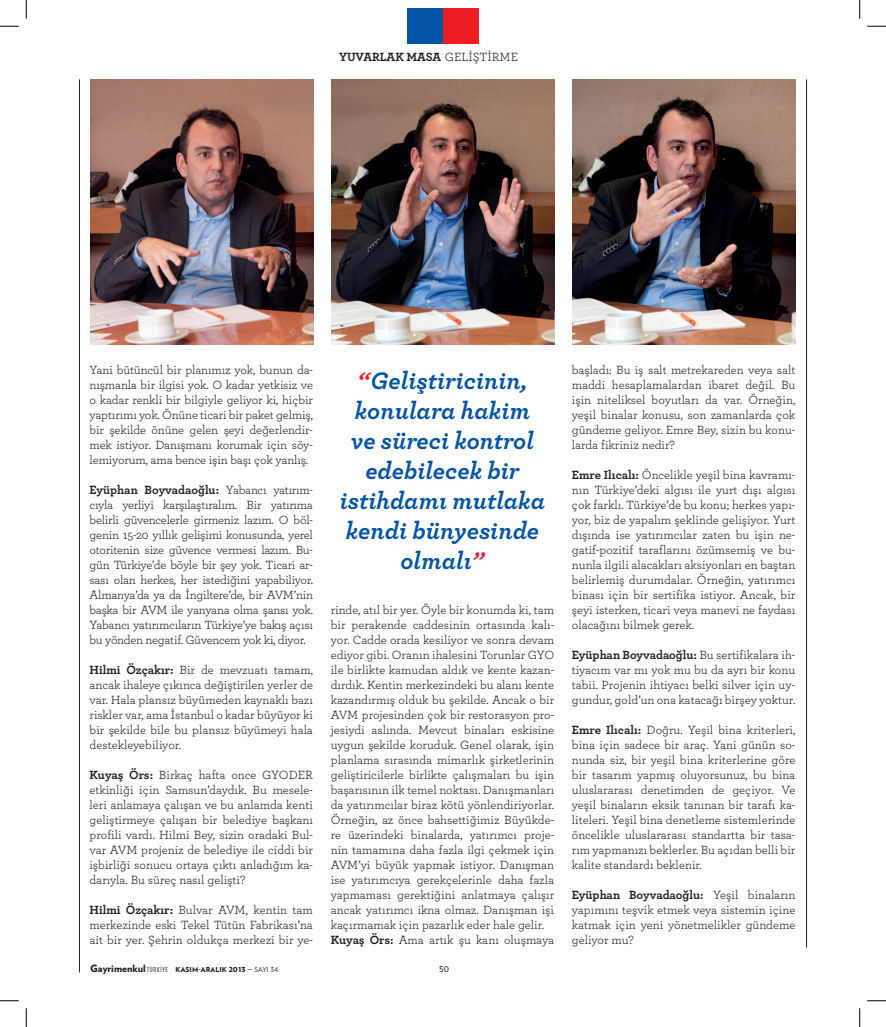
<style>
.page{position:relative;width:886px;height:1027px;background:#fff}
.page>*{position:absolute;margin:0;border:0;box-sizing:border-box;transform-origin:0 0}
.t1{font:italic 700 25px/30px "Archer";color:#0154a6;text-align:center}
.t2{font:12.5px/15px "Archer";color:#231f20;text-align:justify}
.t3{font:700 12.5px "Archer";letter-spacing:-.015em;color:#231f20}
.t4{font:10px "Verlag";color:#231f20}
.t5{font:900 6.88px "Verlag";letter-spacing:.02em;color:#231f20}
.s1{font-weight:400}
.s2{font-weight:700}
.s3{color:#ee1d23}
.s4{color:#ed1845}
.s5{font-size:10px}
.s6{font-family:"Verlag Compressed";font-weight:400}
</style>
<div class="page">
<hr style="left:79px;top:79px;width:1px;height:893px;background:#231f20">
<hr style="left:806px;top:79px;width:1px;height:869px;background:#231f20">
<div style="left:443px;top:9px;width:35px;height:35px;background:#ee1d23"></div>
<div style="left:407px;top:9px;width:36px;height:35px;background:#0154a6"></div>
<img style="left:90px;top:79px;width:223px;height:265px">
<img style="left:572px;top:79px;width:223px;height:265px">
<img style="left:331px;top:79px;width:223px;height:265px">
<svg style="left:0;top:25px;width:19px;height:2px"></svg>
<svg style="left:867px;top:25px;width:18px;height:2px"></svg>
<svg style="left:0;top:1000px;width:19px;height:1px"></svg>
<svg style="left:867px;top:1000px;width:18px;height:1px"></svg>
<svg style="left:25px;top:0;width:2px;height:19px"></svg>
<svg style="left:25px;top:1008px;width:2px;height:19px"></svg>
<svg style="left:859px;top:0;width:1px;height:19px"></svg>
<svg style="left:859px;top:1008px;width:1px;height:19px"></svg>
<p class="t3" style="left:339px;top:47px;width:180px">YUVARLAK MASA <span class="s1">GELİŞTİRME</span></p>
<p class="t2" style="left:89px;top:362px;width:225px">Yani bütüncül bir planımız yok, bunun da&shy;nışmanla bir ilgisi yok. O kadar yetkisiz ve o kadar renkli bir bilgiyle geliyor ki, hiçbir yaptırımı yok. Önüne ticari bir paket gelmiş, bir şekilde önüne gelen şeyi değerlendir&shy;mek istiyor. Danışmanı korumak için söy&shy;lemiyorum, ama bence işin başı çok yanlış.</p>
<p class="t2" style="left:89px;top:482px;width:225px"><span class="s2">Eyüphan Boyvadaoğlu:</span> Yabancı yatırım&shy;cıyla yerliyi karşılaştıralım. Bir yatırıma belirli güvencelerle girmeniz lazım. O böl&shy;genin 15-20 yıllık gelişimi konusunda, yerel otoritenin size güvence vermesi lazım. Bu&shy;gün Türkiye’de böyle bir şey yok. Ticari ar&shy;sası olan herkes, her istediğini yapabiliyor.<br>Almanya’da ya da İngiltere’de, bir AVM’nin başka bir AVM ile yanyana olma şansı yok.<br>Yabancı yatırımcıların Türkiye’ye bakış açısı bu yönden negatif. Güvencem yok ki, diyor.</p>
<p class="t2" style="left:89px;top:662px;width:225px"><span class="s2">Hilmi Özçakır:</span> Bir de mevzuatı tamam, ancak ihaleye çıkınca değiştirilen yerler de var. Hala plansız büyümeden kaynaklı bazı riskler var, ama İstanbul o kadar büyüyor ki bir şekilde bile bu plansız büyümeyi hala destekleyebiliyor.</p>
<p class="t2" style="left:89px;top:767px;width:225px"><span class="s2">Kuyaş Örs:</span> Birkaç hafta once GYODER etkinliği için Samsun’daydık. Bu mesele&shy;leri anlamaya çalışan ve bu anlamda kenti geliştirmeye çalışan bir belediye başkanı profili vardı. Hilmi Bey, sizin oradaki Bul&shy;var AVM projeniz de belediye ile ciddi bir işbirliği sonucu ortaya çıktı anladığım ka&shy;darıyla. Bu süreç nasıl gelişti?</p>
<p class="t2" style="left:89px;top:902px;width:225px"><span class="s2">Hilmi Özçakır:</span> Bulvar AVM, kentin tam merkezinde eski Tekel Tütün Fabrikası’na ait bir yer. Şehrin oldukça merkezi bir ye-</p>
<h1 class="t1" style="left:339px;top:364px;width:207px"><span class="s3">“</span>Geliştiricinin, konulara hakim ve süreci kontrol edebilecek bir istihdamı mutlaka kendi bünyesinde olmalı<span class="s4">”</span></h1>
<p class="t2" style="left:330px;top:602px;width:225px;text-align:left">rinde, atıl bir yer. Öyle bir konumda ki, tam bir perakende caddesinin ortasında kalı&shy;yor. Cadde orada kesiliyor ve sonra devam ediyor gibi. Oranın ihalesini Torunlar GYO ile birlikte kamudan aldık ve kente kazan&shy;dırdık. Kentin merkezindeki bu alanı kente kazandırmış olduk bu şekilde. Ancak o bir AVM projesinden çok bir restorasyon pro&shy;jesiydi aslında. Mevcut binaları eskisine uygun şekilde koruduk. Genel olarak, işin planlama sırasında mimarlık şirketlerinin geliştiricilerle birlikte çalışmaları bu işin başarısının ilk temel noktası. Danışmanları da yatırımcılar biraz kötü yönlendiriyorlar.<br>Örneğin, az önce bahsettiğimiz Büyükde&shy;re üzerindeki binalarda, yatırımcı proje&shy;nin tamamına daha fazla ilgi çekmek için AVM’yi büyük yapmak istiyor. Danışman ise yatırımcıya gerekçelerinle daha fazla yapmaması gerektiğini anlatmaya çalışır ancak yatırımcı ikna olmaz. Danışman işi kaçırmamak için pazarlık eder hale gelir.<br><span class="s2">Kuyaş Örs:</span> Ama artık şu kanı oluşmaya</p>
<p class="t5" style="left:90px;top:964px;width:190px"><span class="s5">Gayrimenkul</span><span class="s6">TÜRKİYE</span> KASIM-ARALIK 2013 <span class="s1">— SAYI 34</span></p>
<p class="t4" style="left:439px;top:961px;width:11px">50</p>
<p class="t2" style="left:571px;top:362px;width:225px">başladı: Bu iş salt metrekareden veya salt maddi hesaplamalardan ibaret değil. Bu işin niteliksel boyutları da var. Örneğin, yeşil binalar konusu, son zamanlarda çok gündeme geliyor. Emre Bey, sizin bu konu&shy;larda fikriniz nedir?</p>
<p class="t2" style="left:571px;top:467px;width:225px"><span class="s2">Emre Ilıcalı:</span> Öncelikle yeşil bina kavramı&shy;nın Türkiye’deki algısı ile yurt dışı algısı çok farklı. Türkiye’de bu konu; herkes yapı&shy;yor, biz de yapalım şeklinde gelişiyor. Yurt dışında ise yatırımcılar zaten bu işin ne&shy;gatif-pozitif taraflarını özümsemiş ve bu&shy;nunla ilgili alacakları aksiyonları en baştan belirlemiş durumdalar. Örneğin, yatırımcı binası için bir sertifika istiyor. Ancak, bir şeyi isterken, ticari veya manevi ne faydası olacağını bilmek gerek.</p>
<p class="t2" style="left:571px;top:647px;width:225px"><span class="s2">Eyüphan Boyvadaoğlu:</span> Bu sertifikalara ih&shy;tiyacım var mı yok mu bu da ayrı bir konu tabii. Projenin ihtiyacı belki silver için uy&shy;gundur, gold’un ona katacağı birşey yoktur.</p>
<p class="t2" style="left:571px;top:722px;width:225px"><span class="s2">Emre Ilıcalı:</span> Doğru. Yeşil bina kriterleri, bina için sadece bir araç. Yani günün so&shy;nunda siz, bir yeşil bina kriterlerine göre bir tasarım yapmış oluyorsunuz, bu bina uluslararası denetimden de geçiyor. Ve yeşil binaların eksik tanınan bir tarafı ka&shy;liteleri. Yeşil bina denetleme sistemlerinde öncelikle uluslararası standartta bir tasa&shy;rım yapmanızı beklerler. Bu açıdan belli bir kalite standardı beklenir.</p>
<p class="t2" style="left:571px;top:887px;width:225px"><span class="s2">Eyüphan Boyvadaoğlu:</span> Yeşil binaların yapımını teşvik etmek veya sistemin içine katmak için yeni yönetmelikler gündeme geliyor mu?</p>
</div>
